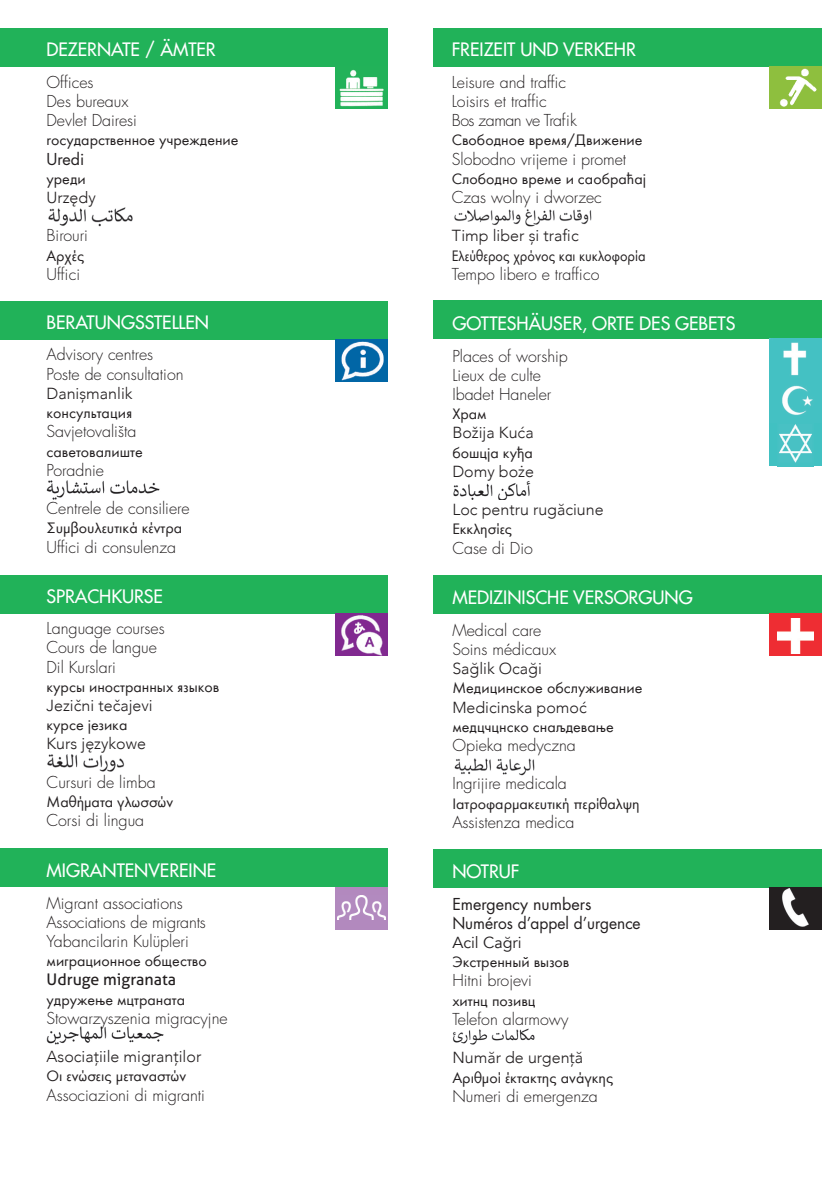
<style>
.page{position:relative;width:840px;height:1191px;background:#fff}
.page>*{position:absolute;margin:0;border:0;box-sizing:border-box;transform-origin:0 0}
.t1{font:500 18px "Futura LTW1 G";color:#fff}
.t2{font:300 16px/19.2px "Futura LTW1 G";color:#231f20}
.t3{font:16px "Wuerth Global";color:#231f20}
.t4{font:300 16px "Avenir";color:#231f20}
.t5{font:16px/19.2px "Futura LTW1 G";color:#231f20}
.t6{font:16px "Wuerth Global";color:#231f20;scale:.9 1}
.t7{font:16px "Aller";color:#231f20}
.t8{font:16px "Avenir";color:#231f20}
</style>
<div class="page">
<img style="left:48px;top:208px;width:84px;height:19px">
<img style="left:46px;top:480px;width:114px;height:20px">
<img style="left:47px;top:754px;width:78px;height:17px">
<img style="left:46px;top:1026px;width:118px;height:19px">
<img style="left:454px;top:209px;width:138px;height:18px">
<img style="left:453px;top:481px;width:78px;height:19px">
<img style="left:454px;top:758px;width:81px;height:17px">
<img style="left:453px;top:1028px;width:82px;height:17px">
<div style="left:0;top:28px;width:387px;height:39px;background:#21b259"></div>
<img style="left:335px;top:67px;width:52px;height:42px">
<div style="left:0;top:302px;width:387px;height:38px;background:#21b259"></div>
<div style="left:335px;top:339px;width:52px;height:42px;background:#0166a5"></div>
<img style="left:341px;top:341px;width:43px;height:40px">
<div style="left:0;top:575px;width:387px;height:38px;background:#21b259"></div>
<div style="left:335px;top:613px;width:52px;height:43px;background:#802990"></div>
<img style="left:341px;top:615px;width:42px;height:41px">
<div style="left:0;top:848px;width:387px;height:39px;background:#21b259"></div>
<div style="left:335px;top:887px;width:52px;height:42px;background:#b289be"></div>
<img style="left:338px;top:895px;width:47px;height:24px">
<div style="left:433px;top:28px;width:387px;height:39px;background:#21b259"></div>
<div style="left:769px;top:66px;width:52px;height:43px;background:#8dbe3e"></div>
<img style="left:779px;top:68px;width:38px;height:39px">
<div style="left:433px;top:300px;width:388px;height:39px;background:#21b259"></div>
<img style="left:769px;top:338px;width:52px;height:43px">
<svg style="left:769px;top:381px;width:52px;height:42px;background:#58c7c9"></svg>
<div style="left:768px;top:424px;width:53px;height:42px;background:#41c1c2"></div>
<img style="left:779px;top:424px;width:33px;height:39px">
<div style="left:433px;top:575px;width:387px;height:39px;background:#21b259"></div>
<div style="left:769px;top:613px;width:52px;height:43px;background:#ee2d33"></div>
<img style="left:777px;top:618px;width:35px;height:35px">
<div style="left:433px;top:849px;width:387px;height:39px;background:#21b259"></div>
<div style="left:769px;top:887px;width:52px;height:42px;background:#231f20"></div>
<img style="left:782px;top:888px;width:25px;height:38px">
<p class="t1" style="left:46px;top:35px;width:171px">DEZERNATE / ÄMTER</p>
<p class="t2" style="left:46px;top:71px;width:92px">Offices<br>Des bureaux<br>Devlet Dairesi</p>
<p class="t3" style="left:46px;top:130px;width:193px">rосударственное учреждение</p>
<p class="t5" style="left:46px;top:148px;width:39px">Uredi</p>
<p class="t3" style="left:46px;top:169px;width:41px">уреди</p>
<p class="t4" style="left:46px;top:188px;width:51px">Urzędy</p>
<p class="t2" style="left:46px;top:225px;width:43px">Birouri</p>
<p class="t3" style="left:46px;top:246px;width:40px">Aρχές</p>
<p class="t2" style="left:46px;top:263px;width:35px">Uffici</p>
<p class="t1" style="left:46px;top:307px;width:164px">BERATUNGSSTELLEN</p>
<p class="t2" style="left:46px;top:344px;width:138px">Advisory centres<br>Poste de consultation</p>
<p class="t4" style="left:46px;top:384px;width:87px">Danișmanlik</p>
<p class="t3" style="left:46px;top:403px;width:87px">консультация</p>
<p class="t2" style="left:46px;top:421px;width:91px">Savjetovališta</p>
<p class="t3" style="left:46px;top:441px;width:98px">саветовалиште</p>
<p class="t2" style="left:46px;top:459px;width:59px">Poradnie</p>
<p class="t2" style="left:46px;top:497px;width:144px">Centrele de consiliere</p>
<p class="t3" style="left:46px;top:518px;width:137px">Συμβουλευτικά κέντρα</p>
<p class="t2" style="left:46px;top:536px;width:131px">Uffici di consulenza</p>
<p class="t1" style="left:46px;top:581px;width:118px">SPRACHKURSE</p>
<p class="t2" style="left:46px;top:617px;width:120px">Language courses<br>Cours de langue<br>Dil Kurslari</p>
<p class="t3" style="left:46px;top:677px;width:174px">курсы иностранных языков</p>
<p class="t4" style="left:46px;top:696px;width:108px">Jezični tečajevi</p>
<p class="t3" style="left:46px;top:715px;width:82px">курсе језика</p>
<p class="t4" style="left:46px;top:734px;width:101px">Kurs językowe</p>
<p class="t2" style="left:46px;top:771px;width:111px">Cursuri de limba</p>
<p class="t3" style="left:46px;top:792px;width:128px">Μαθήματα γλωσσών</p>
<p class="t2" style="left:46px;top:809px;width:99px">Corsi di lingua</p>
<p class="t1" style="left:46px;top:855px;width:171px">MIGRANTENVEREINE</p>
<p class="t2" style="left:46px;top:892px;width:161px">Migrant associations<br>Associations de migrants<br>Yabancilarin Kulüpleri</p>
<p class="t3" style="left:46px;top:951px;width:161px">миграционное общество</p>
<p class="t7" style="left:46px;top:970px;width:131px">Udruge migranata</p>
<p class="t3" style="left:46px;top:989px;width:140px">удружење мцтраната</p>
<p class="t2" style="left:46px;top:1007px;width:182px">Stowarzyszenia migracyjne</p>
<p class="t4" style="left:46px;top:1047px;width:156px">Asociațiile migranților</p>
<p class="t3" style="left:46px;top:1066px;width:141px">Οι ενώσεις μεταναστών</p>
<p class="t2" style="left:46px;top:1084px;width:160px">Associazioni di migranti</p>
<p class="t1" style="left:451px;top:35px;width:185px">FREIZEIT UND VERKEHR</p>
<p class="t2" style="left:451px;top:71px;width:127px">Leisure and traffic<br>Loisirs et traffic<br>Bos zaman ve Trafik</p>
<p class="t3" style="left:451px;top:130px;width:192px">Свободное время/Движение</p>
<p class="t2" style="left:451px;top:148px;width:176px">Slobodno vrijeme i promet</p>
<p class="t3" style="left:451px;top:169px;width:196px">Слободно време и саобраћај</p>
<p class="t2" style="left:451px;top:186px;width:151px">Czas wolny i dworzec</p>
<p class="t4" style="left:451px;top:226px;width:128px">Timp liber și trafic</p>
<p class="t6" style="left:451px;top:246px;width:217px">Eλεύθερος χρόνος και κυκλοφορία</p>
<p class="t2" style="left:451px;top:263px;width:149px">Tempo libero e traffico</p>
<p class="t1" style="left:452px;top:309px;width:284px">GOTTESHÄUSER, ORTE DES GEBETS</p>
<p class="t2" style="left:452px;top:345px;width:117px">Places of worship<br>Lieux de culte<br>Ibadet Haneler</p>
<p class="t3" style="left:452px;top:404px;width:36px">Храм</p>
<p class="t4" style="left:452px;top:423px;width:83px">Božija Kuća</p>
<p class="t3" style="left:452px;top:443px;width:82px">бошцја куђа</p>
<p class="t4" style="left:452px;top:462px;width:83px">Domy boże</p>
<p class="t4" style="left:452px;top:500px;width:153px">Loc pentru rugăciune</p>
<p class="t3" style="left:452px;top:519px;width:61px">Eκκλησίες</p>
<p class="t2" style="left:452px;top:537px;width:82px">Case di Dio</p>
<p class="t1" style="left:452px;top:583px;width:242px">MEDIZINISCHE VERSORGUNG</p>
<p class="t2" style="left:452px;top:619px;width:105px">Medical care<br>Soins médicaux</p>
<p class="t4" style="left:452px;top:659px;width:91px">Sağlik Ocaği</p>
<p class="t3" style="left:452px;top:678px;width:191px">Медицинское обслуживание</p>
<p class="t4" style="left:452px;top:697px;width:136px">Medicinska pomoć</p>
<p class="t3" style="left:452px;top:717px;width:163px">медцчцнско снаљдевање</p>
<p class="t2" style="left:452px;top:734px;width:125px">Opieka medyczna</p>
<p class="t2" style="left:452px;top:773px;width:116px">Ingrijire medicala</p>
<p class="t3" style="left:452px;top:793px;width:189px">Iατροφαρμακευτική περίθαλψη</p>
<p class="t2" style="left:452px;top:811px;width:124px">Assistenza medica</p>
<p class="t1" style="left:452px;top:856px;width:69px">NOTRUF</p>
<p class="t5" style="left:452px;top:892px;width:190px">Emergency numbers<br>Numéros d’appel d’urgence</p>
<p class="t8" style="left:452px;top:933px;width:71px">Acil Cağri</p>
<p class="t3" style="left:452px;top:952px;width:118px">Экстренный вызов</p>
<p class="t2" style="left:452px;top:970px;width:81px">Hitni brojevi</p>
<p class="t3" style="left:452px;top:990px;width:85px">хитнц позивц</p>
<p class="t2" style="left:452px;top:1008px;width:117px">Telefon alarmowy</p>
<p class="t4" style="left:452px;top:1048px;width:132px">Număr de urgență</p>
<p class="t3" style="left:452px;top:1067px;width:162px">Αριθμοί έκτακτης ανάγκης</p>
<p class="t2" style="left:452px;top:1085px;width:147px">Numeri di emergenza</p>
</div>
